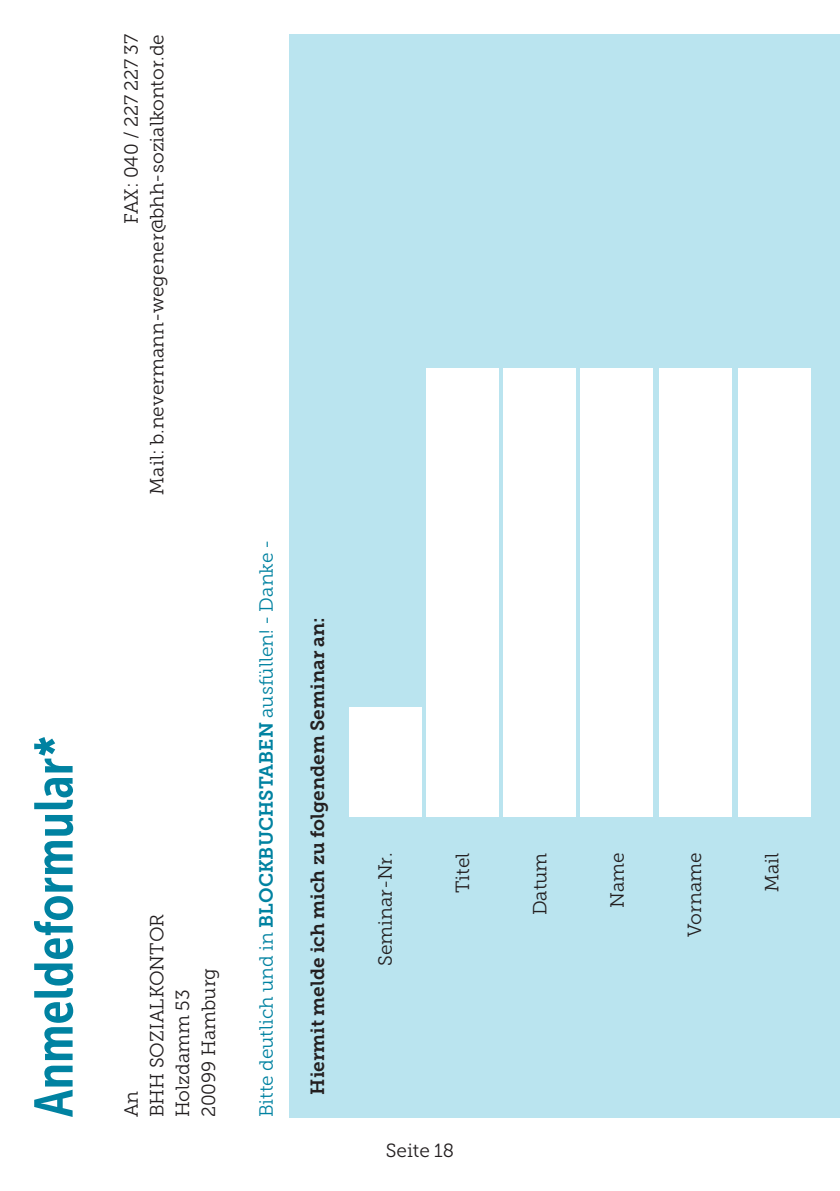
<style>
.page{position:relative;width:840px;height:1191px;background:#fff}
.page>*{position:absolute;margin:0;border:0;box-sizing:border-box;transform-origin:0 0}
.t1{font:54px "Museo Sans Cond 700";color:#0082a1}
.t2{font:19px/25.8px "Museo Slab 300";color:#231f20}
.t3{font:19px "Museo Slab 300";color:#0082a1}
.t4{font:19px "Museo Slab 700";color:#231f20}
.s1{font-family:"Museo Slab 700"}
</style>
<div class="page">
<div style="left:289px;top:34px;width:550px;height:1083px;background:#bae4ef"></div>
<div style="left:349px;top:707px;width:72px;height:109px;background:#fff"></div>
<div style="left:737px;top:369px;width:73px;height:447px;background:#fff"></div>
<div style="left:425px;top:369px;width:73px;height:447px;background:#fff"></div>
<div style="left:503px;top:369px;width:72px;height:447px;background:#fff"></div>
<div style="left:580px;top:369px;width:72px;height:447px;background:#fff"></div>
<div style="left:658px;top:369px;width:73px;height:447px;background:#fff"></div>
<h1 class="t1" style="left:24px;top:1117px;width:384px;rotate:-90deg">Anmeldeformular*</h1>
<p class="t2" style="left:118px;top:494px;width:462px;text-align:right;rotate:-90deg">FAX: 040 / 227 227 37<br>Mail: b.nevermann-wegener@bhh-sozialkontor.de</p>
<p class="t2" style="left:118px;top:1117px;width:205px;rotate:-90deg">An<br>BHH SOZIALKONTOR<br>Holzdamm 53<br>20099 Hamburg</p>
<p class="t3" style="left:256px;top:1117px;width:579px;rotate:-90deg">Bitte deutlich und in <span class="s1">BLOCKBUCHSTABEN</span> ausfüllen! - Danke -</p>
<p class="t4" style="left:307px;top:1094px;width:479px;rotate:-90deg">Hiermit melde ich mich zu folgendem Seminar an:</p>
<p class="t2" style="left:372px;top:966px;width:115px;rotate:-90deg">Seminar-Nr.</p>
<p class="t2" style="left:449px;top:893px;width:42px;rotate:-90deg">Titel</p>
<p class="t2" style="left:527px;top:915px;width:64px;rotate:-90deg">Datum</p>
<p class="t2" style="left:604px;top:907px;width:57px;rotate:-90deg">Name</p>
<p class="t2" style="left:681px;top:936px;width:86px;rotate:-90deg">Vorname</p>
<p class="t2" style="left:758px;top:892px;width:41px;rotate:-90deg">Mail</p>
<p class="t2" style="left:385px;top:1137px;width:70px">Seite 18</p>
</div>
